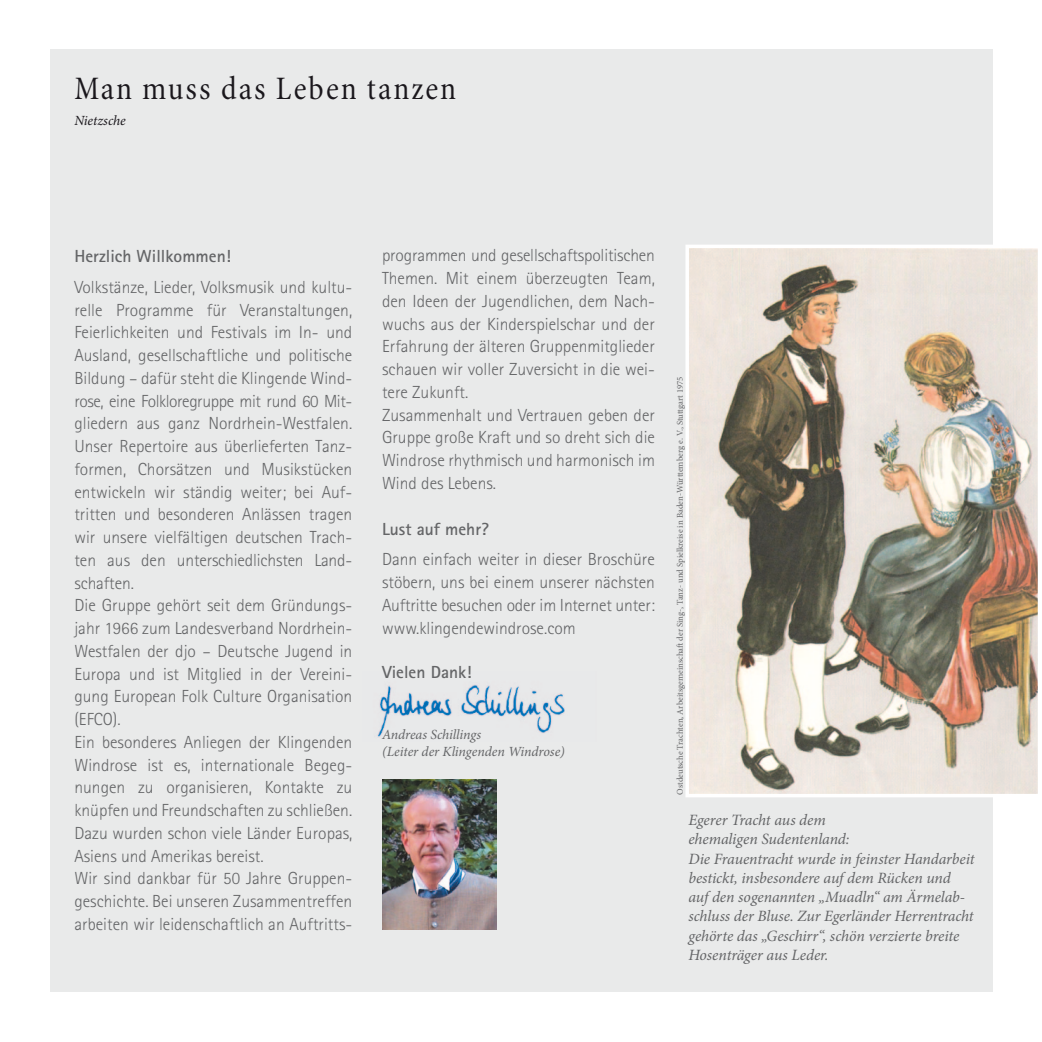
<style>
.page{position:relative;width:1042px;height:1042px;background:#fff}
.page>*{position:absolute;margin:0;border:0;box-sizing:border-box;transform-origin:0 0}
.t1{font:condensed 33.25px "Minion";letter-spacing:.06em;color:#1a171c}
.t2{font:300 17.5px/22.8px "Rotis Sans Serif";color:#646567}
.t3{font:700 17.5px "Rotis Sans Serif";color:#646567}
.t4{font:italic 15.75px/19.2px "Minion Pro";letter-spacing:-.005em;color:#646567}
.t5{font:italic 14px/16.8px "Minion Pro";letter-spacing:-.005em;color:#646567}
.t6{font:italic 14px "Minion Pro";letter-spacing:-.005em;color:#1a171c}
.t7{font:8.75px "Minion Pro";color:#646567}
</style>
<div class="page">
<div style="left:50px;top:50px;width:942px;height:942px;background:#e9eaea"></div>
<img style="left:690px;top:250px;width:346px;height:542px">
<div style="left:685px;top:245px;width:356px;height:552px;border:4px solid #fff"></div>
<img style="left:377px;top:684px;width:188px;height:53px">
<img style="left:382px;top:779px;width:115px;height:150px">
<h1 class="t1" style="left:74px;top:72px;width:383px">Man muss das Leben tanzen</h1>
<p class="t6" style="left:74px;top:111px;width:53px">Nietzsche</p>
<p class="t3" style="left:74px;top:245px;width:158px">Herzlich Willkommen!</p>
<p class="t2" style="left:74px;top:275px;width:279px">Volkstänze, Lieder, Volksmusik und kultu&shy;relle Programme für Veranstaltungen, Feierlichkeiten und Festivals im In- und Ausland, gesellschaftliche und politische Bildung – dafür steht die Klingende Wind&shy;rose, eine Folkloregruppe mit rund 60 Mit - gliedern aus ganz Nordrhein-Westfalen.<br>Unser Repertoire aus überlieferten Tanz&shy;formen, Chorsätzen und Musik stücken entwickeln wir ständig weiter; bei Auf&shy;tritten und besonderen Anlässen tragen wir unsere vielfältigen deutschen Trach - ten aus den unterschiedlichsten Land&shy;schaf ten.<br>Die Gruppe gehört seit dem Gründungs&shy;jahr 1966 zum Landesverband Nordrhein-Westfalen der djo – Deutsche Jugend in Europa und ist Mitglied in der Vereini&shy;gung European Folk Culture Organisation (EFCO).<br>Ein besonderes Anliegen der Klingenden Windrose ist es, internationale Begeg&shy;nungen zu organisieren, Kontakte zu knüpfen und Freundschaften zu schließen.<br>Dazu wurden schon viele Länder Europas, Asiens und Amerikas bereist.<br>Wir sind dankbar für 50 Jahre Gruppen&shy;geschichte. Bei unseren Zusammentreffen arbeiten wir leidenschaftlich an Auftritts-</p>
<p class="t2" style="left:382px;top:244px;width:274px">programmen und gesellschaftspoli tischen Themen. Mit einem überzeugten Team, den Ideen der Jugend lichen, dem Nach&shy;wuchs aus der Kinderspielschar und der Erfahrung der älteren Gruppenmitglieder schauen wir voller Zuversicht in die wei&shy;tere Zukunft.<br>Zusammenhalt und Vertrauen geben der Gruppe große Kraft und so dreht sich die Windrose rhythmisch und harmonisch im Wind des Lebens.</p>
<p class="t3" style="left:382px;top:517px;width:108px">Lust auf mehr?</p>
<p class="t2" style="left:382px;top:548px;width:274px;text-align:justify">Dann einfach weiter in dieser Broschüre stöbern, uns bei einem unserer nächsten Auftritte besuchen oder im Internet unter: www.klingendewindrose.com</p>
<p class="t3" style="left:382px;top:661px;width:91px">Vielen Dank!</p>
<p class="t5" style="left:382px;top:726px;width:184px">Andreas Schillings<br>(Leiter der Klingenden Windrose)</p>
<p class="t7" style="left:674px;top:794px;width:420px;rotate:-90deg">Ostdeutsche Trachten, Arbeitsgemeinscha der Sing-, Tanz- und Spielkreise in Baden-Württemberg e. V., Stuttgart 1975</p>
<p class="t4" style="left:688px;top:810px;width:288px">Egerer Tracht aus dem<br>ehemaligen Sudentenland:<br>Die Frauentracht wurde in feinster Handarbeit bestickt, insbesondere auf dem Rücken und auf den sogenannten „Muadln“ am Ärmelab&shy;schluss der Bluse. Zur Egerländer Herrentracht gehörte das „Geschirr“, schön verzierte breite Hosenträger aus Leder.</p>
</div>
